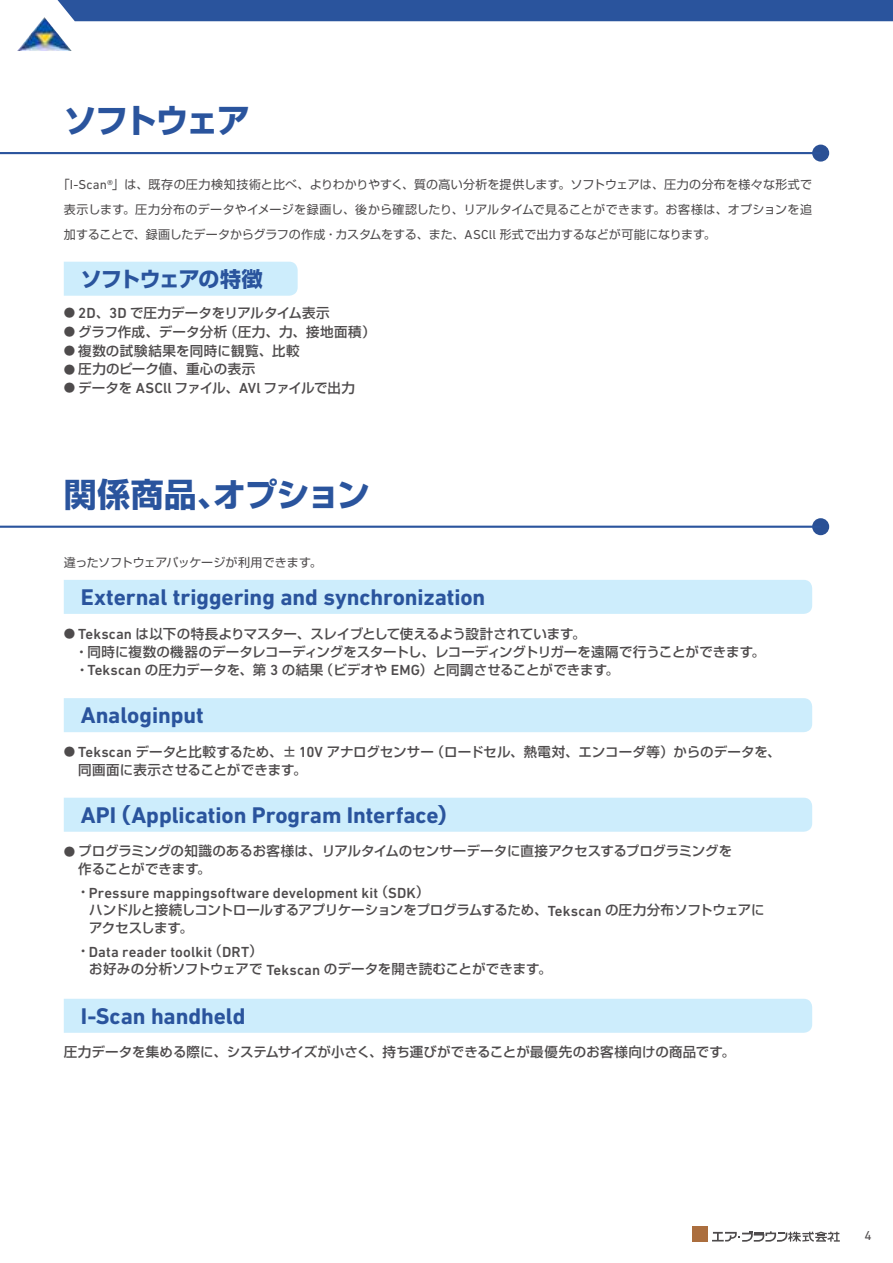
<style>
.page{position:relative;width:893px;height:1263px;background:#fff}
.page>*{position:absolute;margin:0;border:0;box-sizing:border-box;transform-origin:0 0}
.t1{font:700 33px "Shin Go Pro";letter-spacing:-.04em;color:#2a549d}
.t2{font:700 23.1px "DIN Next LT Pro";letter-spacing:-.005em;color:#2a549d}
.t3{font:700 21px "Shin Go Pro";letter-spacing:-.045em;color:#2a549d}
.t4{font:500 14.85px "DIN Next LT Pro";letter-spacing:.01em;color:#4e4b4c}
.t5{font:500 13.5px/18.3px "Shin Go Pro";letter-spacing:-.005em;color:#4e4b4c}
.t6{font:500 13.5px/18px "Shin Go Pro";letter-spacing:-.025em;color:#4e4b4c}
.t7{font:500 13.5px "Shin Go Pro";letter-spacing:-.045em;color:#4e4b4c}
.t8{font:500 13.5px "Shin Go Pro";letter-spacing:.015em;color:#4e4b4c}
.t9{font:500 13.5px "Shin Go Pro";letter-spacing:.035em;color:#4e4b4c}
.t10{font:500 13.5px "Shin Go Pro";letter-spacing:.02em;color:#4e4b4c}
.t11{font:13.2px "DIN Next LT Pro";color:#4e4b4c}
.t12{font:12px/24.8px "Shin Go Pro";letter-spacing:-.005em;color:#4e4b4c;text-align:justify}
.s1{font-family:"DIN Next LT Pro";font-size:13.2px}
.s2{font-size:11.55px}
.s3{font-family:"DIN Next LT Pro";font-size:14.85px}
.s4{font-family:"Shin Go Pro";font-size:21px}
.s5{font-family:"Shin Go Pro";font-size:13.5px}
</style>
<div class="page">
<div style="left:57px;top:0;width:836px;height:21px;background:#2a549d"></div>
<img style="left:17px;top:17px;width:55px;height:34px">
<svg style="left:712px;top:1231px;width:128px;height:11px"></svg>
<div style="left:693px;top:1227px;width:7px;height:7px;background:#ab6e3e"></div>
<div style="left:701px;top:1227px;width:7px;height:7px;background:#ab6e3e"></div>
<div style="left:693px;top:1235px;width:7px;height:7px;background:#ab6e3e"></div>
<div style="left:701px;top:1235px;width:7px;height:7px;background:#ab6e3e"></div>
<div style="left:812px;top:145px;width:17px;height:17px;background:#2a5095;border-radius:50%"></div>
<hr style="left:0;top:152px;width:821px;height:2px;background:#2a549d">
<div style="left:812px;top:518px;width:17px;height:17px;background:#2a5095;border-radius:50%"></div>
<hr style="left:0;top:526px;width:821px;height:2px;background:#2a549d">
<div style="left:64px;top:262px;width:234px;height:34px;background:#cdedfc"></div>
<div style="left:64px;top:580px;width:748px;height:34px;background:#cdedfc"></div>
<div style="left:64px;top:999px;width:748px;height:34px;background:#cdedfc"></div>
<div style="left:64px;top:798px;width:748px;height:34px;background:#cdedfc"></div>
<div style="left:64px;top:698px;width:748px;height:34px;background:#cdedfc"></div>
<h1 class="t1" style="left:64px;top:95px;width:188px">ソフトウェア</h1>
<p class="t12" style="left:64px;top:171px;width:750px;text-indent:-6px">「<span class="s1">I-Scan®</span>」は、既存の圧力検知技術と比べ、よりわかりやすく、質の高い分析を提供します。ソフトウェアは、圧力の分布を様々な形式で表示します。圧力分布のデータやイメージを録画し、後から確認したり、リアルタイムで見ることができます。お客様は、オプションを追加することで、録画したデータからグラフの作成・カスタムをする、また、<span class="s1">ASCll</span> 形式で出力するなどが可能になります。</p>
<h3 class="t3" style="left:81px;top:262px;width:184px">ソフトウェアの特徴</h3>
<p class="t5" style="left:64px;top:302px;width:267px"><span class="s2">●</span> <span class="s3">2D</span>、<span class="s3">3D</span> で圧力データをリアルタイム表示</p>
<p class="t8" style="left:64px;top:321px;width:313px"><span class="s2">●</span> グラフ作成、データ分析（圧力、力、接地面積）</p>
<p class="t9" style="left:64px;top:339px;width:237px"><span class="s2">●</span> 複数の試験結果を同時に観覧、比較</p>
<p class="t10" style="left:64px;top:358px;width:193px"><span class="s2">●</span> 圧力のピーク値、重心の表示</p>
<p class="t7" style="left:64px;top:377px;width:293px"><span class="s2">●</span> データを <span class="s3">ASCll</span> ファイル、<span class="s3">AVl</span> ファイルで出力</p>
<h1 class="t1" style="left:64px;top:468px;width:307px">関係商品、オプション</h1>
<p class="t12" style="left:64px;top:549px;width:259px">違ったソフトウェアパッケージが利用できます。</p>
<h2 class="t2" style="left:81px;top:584px;width:406px">External triggering and synchronization</h2>
<p class="t5" style="left:75px;top:623px;width:692px;text-indent:-11px"><span class="s2">●</span> <span class="s3">Tekscan</span> は以下の特長よりマスター、スレイブとして使えるよう設計されています。<br>・同時に複数の機器のデータレコーディングをスタートし、レコーディングトリガーを遠隔で行うことができます。・<span class="s3">Tekscan</span> の圧力データを、第 <span class="s3">3</span> の結果（ビデオや <span class="s3">EMG</span>）と同調させることができます。</p>
<h2 class="t2" style="left:81px;top:702px;width:124px">Analoginput</h2>
<p class="t5" style="left:78px;top:741px;width:704px;text-indent:-14px"><span class="s2">●</span> <span class="s3">Tekscan</span> データと比較するため、± <span class="s3">10V</span> アナログセンサー（ロードセル、熱電対、エンコーダ等）からのデータを、同画面に表示させることができます。</p>
<h2 class="t2" style="left:81px;top:801px;width:379px">API<span class="s4">（</span>Application Program Interface<span class="s4">）</span></h2>
<p class="t5" style="left:78px;top:841px;width:655px;text-indent:-14px"><span class="s2">●</span> プログラミングの知識のあるお客様は、リアルタイムのセンサーデータに直接アクセスするプログラミングを作ることができます。</p>
<p class="t4" style="left:76px;top:884px;width:355px"><span class="s5">・</span>Pressure mappingsoftware development kit<span class="s5">（</span>SDK<span class="s5">）</span></p>
<p class="t6" style="left:89px;top:900px;width:677px">ハンドルと接続しコントロールするアプリケーションをプログラムするため、<span class="s3">Tekscan</span> の圧力分布ソフトウェアにアクセスします。</p>
<p class="t4" style="left:76px;top:943px;width:188px"><span class="s5">・</span>Data reader toolkit<span class="s5">（</span>DRT<span class="s5">）</span></p>
<p class="t5" style="left:89px;top:958px;width:464px">お好みの分析ソフトウェアで <span class="s3">Tekscan</span> のデータを開き読むことができます。</p>
<h2 class="t2" style="left:81px;top:1002px;width:166px">I-Scan handheld</h2>
<p class="t5" style="left:64px;top:1041px;width:673px">圧力データを集める際に、システムサイズが小さく、持ち運びができることが最優先のお客様向けの商品です。</p>
<p class="t11" style="left:864px;top:1228px;width:9px">4</p>
</div>
